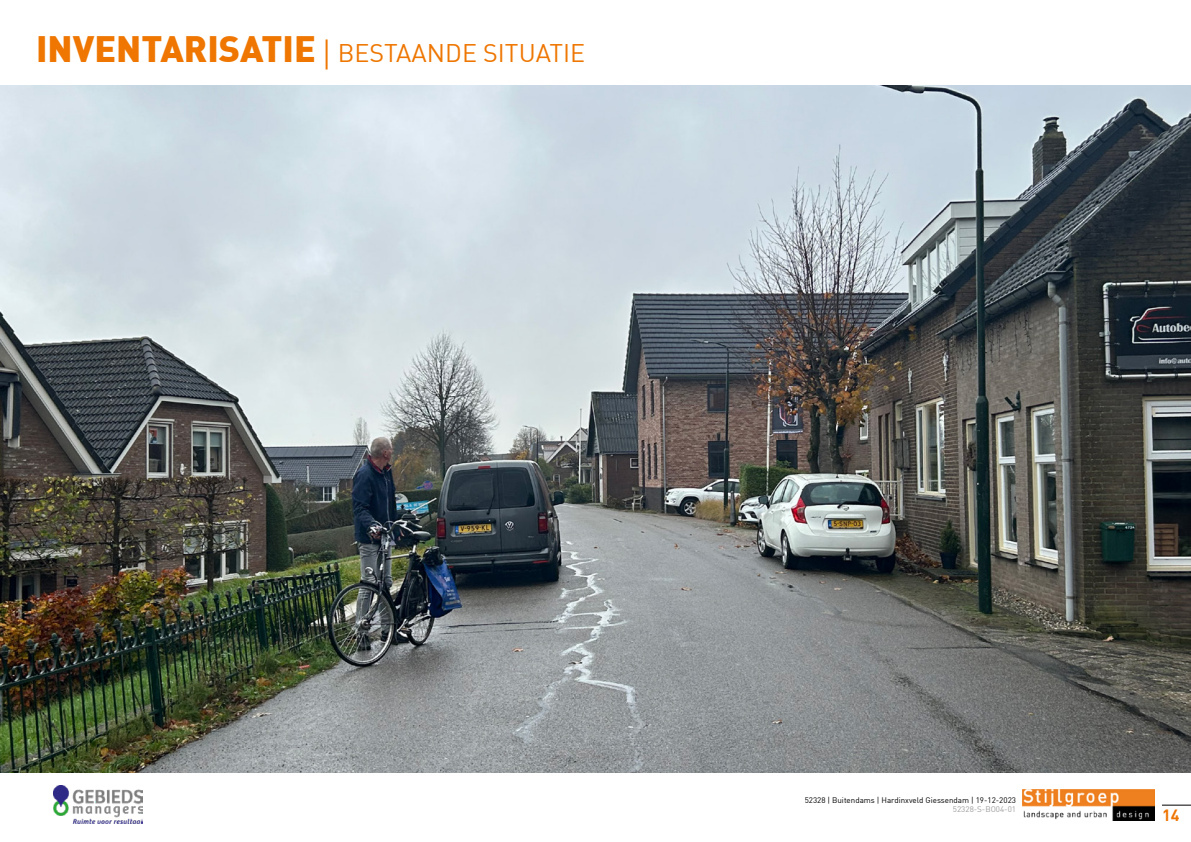
<style>
.page{position:relative;width:1191px;height:842px;background:#fff}
.page>*{position:absolute;margin:0;border:0;box-sizing:border-box;transform-origin:0 0}
.t1{font:25px "DIN";color:#ee7601}
.t2{font:700 16px "DIN";color:#ee7402}
.t3{font:8px "DIN";color:#000}
.t4{font:8px "DIN";color:#9d9d9c}
.s1{font-weight:900;font-size:36px}
.s2{font-family:"Minion Pro";font-size:30px}
</style>
<div class="page">
<img style="left:53px;top:786px;width:90px;height:38px">
<img style="left:0;top:85px;width:1190px;height:687px">
<svg style="left:1162px;top:805px;width:29px;height:1px"></svg>
<img style="left:1022px;top:789px;width:133px;height:32px">
<h1 class="t1" style="left:36px;top:37px;width:551px"><span class="s1">INVENTARISATIE</span> <span class="s2">|</span> BESTAANDE SITUATIE</h1>
<p class="t3" style="left:804px;top:795px;width:213px">52328 | Buitendams | Hardinxveld Giessendam | 19-12-2023</p>
<p class="t4" style="left:953px;top:804px;width:65px">52328-S-BO04-01</p>
<h2 class="t2" style="left:1162px;top:804px;width:19px">14</h2>
</div>
